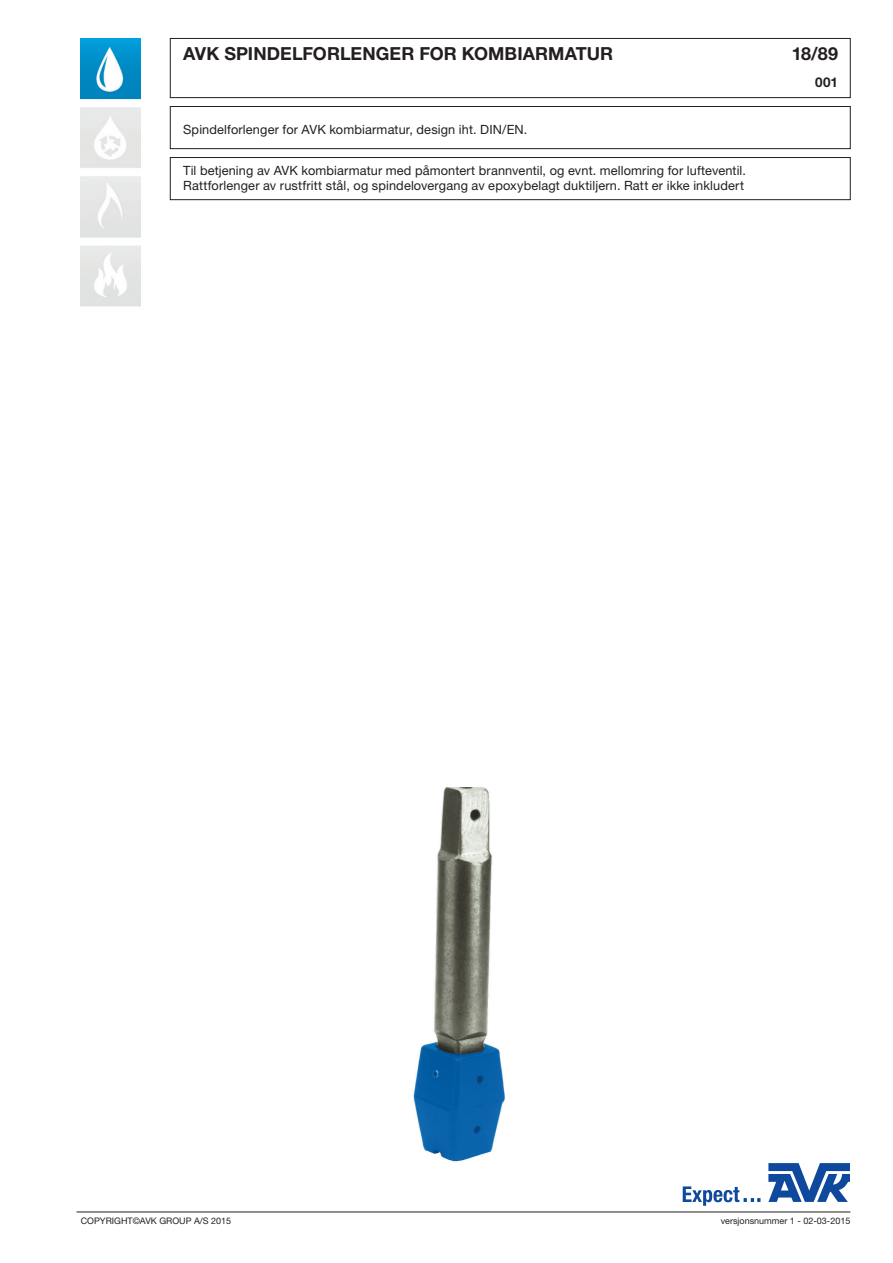
<style>
.page{position:relative;width:893px;height:1263px;background:#fff}
.page>*{position:absolute;margin:0;border:0;box-sizing:border-box;transform-origin:0 0}
.Overskrift{font:700 18px "Helvetica Neue LT Pro";letter-spacing:.005em;color:#231f20}
.Underoverskrift{font:700 13.5px "Helvetica Neue LT Pro";color:#231f20}
.body{font:12.75px "Helvetica Neue LT Pro";letter-spacing:.01em;color:#231f20}
.Normal{font:9px "Helvetica Neue LT Pro";color:#231f20}
</style>
<div class="page">
<div style="left:170px;top:38px;width:680px;height:60px;border:1px solid #231f20"></div>
<div style="left:170px;top:157px;width:680px;height:43px;border:1px solid #231f20"></div>
<div style="left:170px;top:106px;width:680px;height:43px;border:1px solid #231f20"></div>
<hr style="left:77px;top:1212px;width:773px;height:1px;background:#231f20">
<svg style="left:768px;top:1163px;width:82px;height:39px"></svg>
<svg style="left:683px;top:1186px;width:77px;height:20px"></svg>
<img style="left:413px;top:787px;width:92px;height:375px">
<img style="left:81px;top:38px;width:60px;height:269px">
<p class="Overskrift" style="left:183px;top:42px;width:431px">AVK SPINDELFORLENGER FOR KOMBIARMATUR</p>
<p class="Overskrift" style="left:792px;top:42px;width:48px">18/89</p>
<p class="Underoverskrift" style="left:815px;top:74px;width:25px">001</p>
<p class="body" style="left:183px;top:122px;width:346px">Spindelforlenger for AVK kombiarmatur, design iht. DIN/EN.</p>
<p class="body" style="left:183px;top:163px;width:564px">Til betjening av AVK kombiarmatur med påmontert brannventil, og evnt. mellomring for lufteventil.</p>
<p class="body" style="left:183px;top:178px;width:562px">Rattforlenger av rustfritt stål, og spindelovergang av epoxybelagt duktiljern. Ratt er ikke inkludert</p>
<p class="Normal" style="left:81px;top:1215px;width:152px">COPYRIGHT©AVK GROUP A/S 2015</p>
<p class="Normal" style="left:721px;top:1215px;width:131px">versjonsnummer 1 - 02-03-2015</p>
</div>
